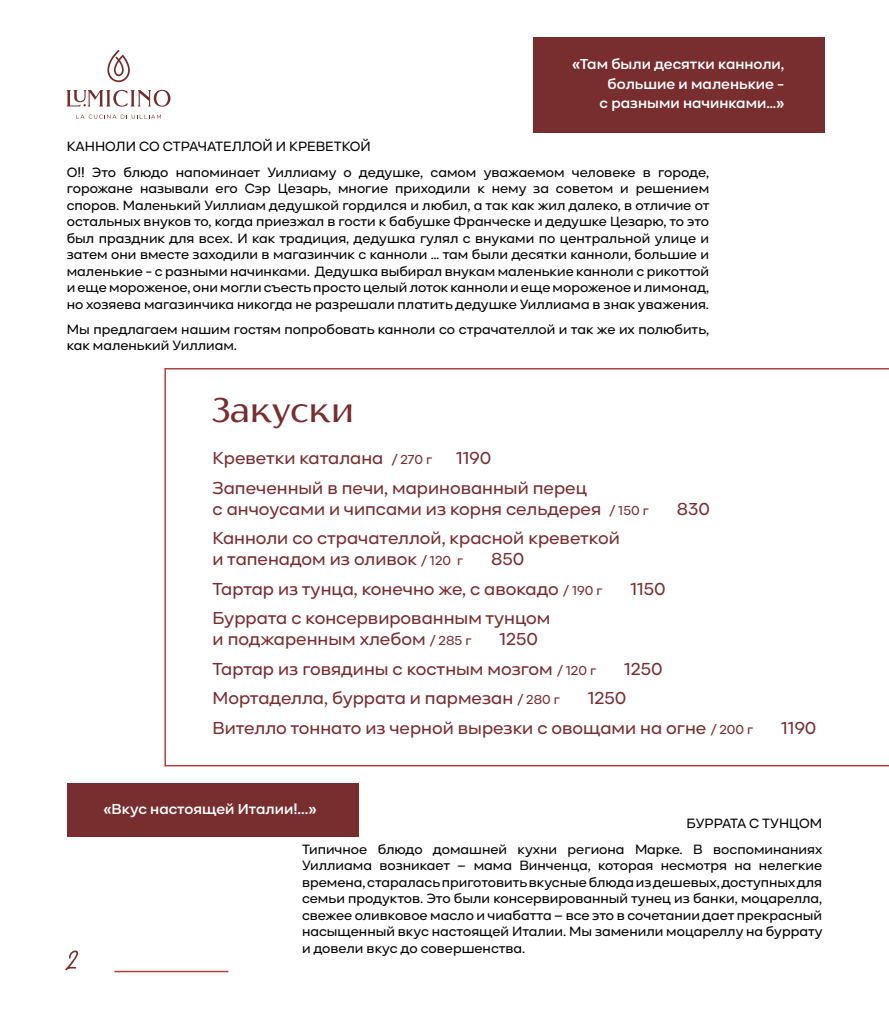
<style>
.page{position:relative;width:889px;height:1021px;background:#fff}
.page>*{position:absolute;margin:0;border:0;box-sizing:border-box;transform-origin:0 0}
.t1{font:700 54px "Gasterye";color:#782d2f}
.t2{font:34.5px "Florentia";color:#782d2f}
.t3{font:500 18px/29.5px "Kinetika";color:#782d2f}
.t4{font:600 15px/19.5px "Kinetika";color:#fff;text-align:right}
.t5{font:500 13.95px/16.5px "Kinetika";color:#000}
.s1{font-size:13.5px}
</style>
<div class="page">
<svg style="left:67px;top:90px;width:103px;height:17px"></svg>
<svg style="left:107px;top:50px;width:23px;height:32px"></svg>
<svg style="left:76px;top:115px;width:85px;height:4px"></svg>
<hr style="left:114px;top:970px;width:114px;height:2px;background:#b23e3e">
<svg style="left:164px;top:368px;width:725px;height:398px"></svg>
<div style="left:67px;top:783px;width:291px;height:54px;background:#782d2f"></div>
<div style="left:533px;top:37px;width:292px;height:95px;background:#782d2f"></div>
<p class="t4" style="left:572px;top:54px;width:214px">«Там были десятки канноли, большие и маленькие -<br>с разными начинками…»</p>
<p class="t5" style="left:67px;top:134px;width:644px;line-height:25px">КАННОЛИ СО СТРАЧАТЕЛЛОЙ И КРЕВЕТКОЙ<br>О!! Это блюдо напоминает Уиллиаму о дедушке, самом уважаемом человеке в городе,</p>
<p class="t5" style="left:67px;top:180px;width:644px;text-align:justify">горожане называли его Сэр Цезарь, многие приходили к нему за советом и решением споров. Маленький Уиллиам дедушкой гордился и любил, а так как жил далеко, в отличие от остальных внуков то, когда приезжал в гости к бабушке Франческе и дедушке Цезарю, то это был праздник для всех. И как традиция, дедушка гулял с внуками по центральной улице и затем они вместе заходили в магазинчик с канноли … там были десятки канноли, большие и маленькие - с разными начинками. Дедушка выбирал внукам маленькие канноли с рикоттой и еще мороженое, они могли съесть просто целый лоток канноли и еще мороженое и лимонад, но хозяева магазинчика никогда не разрешали платить дедушке Уиллиама в знак уважения.</p>
<p class="t5" style="left:67px;top:320px;width:644px">Мы предлагаем нашим гостям попробовать канноли со страчателлой и так же их полюбить, как маленький Уиллиам.</p>
<h2 class="t2" style="left:213px;top:388px;width:143px">Закуски</h2>
<p class="t3" style="left:213px;top:443px;width:221px">Креветки каталана <span class="s1">/ 270 г</span></p>
<p class="t3" style="left:212px;top:443px;width:376px;text-indent:243px">1190<br>Запеченный в печи, маринованный перец</p>
<p class="t3" style="left:212px;top:493px;width:438px">с анчоусами и чипсами из корня сельдерея <span class="s1">/ 150 г</span></p>
<p class="t3" style="left:677px;top:493px;width:35px">830</p>
<p class="t3" style="left:213px;top:527px;width:409px;line-height:21px">Канноли со страчателлой, красной креветкой и тапенадом из оливок <span class="s1">/ 120 г</span></p>
<p class="t3" style="left:213px;top:544px;width:391px;text-indent:279px">850<br>Тартар из тунца, конечно же, с авокадо <span class="s1">/ 190 г</span></p>
<p class="t3" style="left:630px;top:573px;width:37px">1150</p>
<p class="t3" style="left:213px;top:607px;width:339px;line-height:21px">Буррата с консервированным тунцом и поджаренным хлебом <span class="s1">/ 285 г</span></p>
<p class="t3" style="left:213px;top:624px;width:385px;text-indent:287px">1250<br>Тартар из говядины с костным мозгом <span class="s1">/ 120 г</span></p>
<p class="t3" style="left:624px;top:653px;width:40px">1250</p>
<p class="t3" style="left:213px;top:683px;width:349px">Мортаделла, буррата и пармезан <span class="s1">/ 280 г</span></p>
<p class="t3" style="left:212px;top:683px;width:542px;text-indent:375px">1250<br>Вителло тоннато из черной вырезки с овощами на огне <span class="s1">/ 200 г</span></p>
<p class="t3" style="left:781px;top:712px;width:37px">1190</p>
<h1 class="t1" style="left:67px;top:936px;width:13px">2</h1>
<p class="t4" style="left:103px;top:799px;width:215px">«Вкус настоящей Италии!...»</p>
<p class="t5" style="left:302px;top:811px;width:522px;line-height:25px;text-align:right">БУРРАТА С ТУНЦОМ<br>Типичное блюдо домашней кухни региона Марке. В воспоминаниях</p>
<p class="t5" style="left:302px;top:856px;width:522px;text-align:justify">Уиллиама возникает – мама Винченца, которая несмотря на нелегкие времена, старалась приготовить вкусные блюда из дешевых, доступных для семьи продуктов. Это были консервированный тунец из банки, моцарелла, свежее оливковое масло и чиабатта – все это в сочетании дает прекрасный насыщенный вкус настоящей Италии. Мы заменили моцареллу на буррату и довели вкус до совершенства.</p>
</div>
